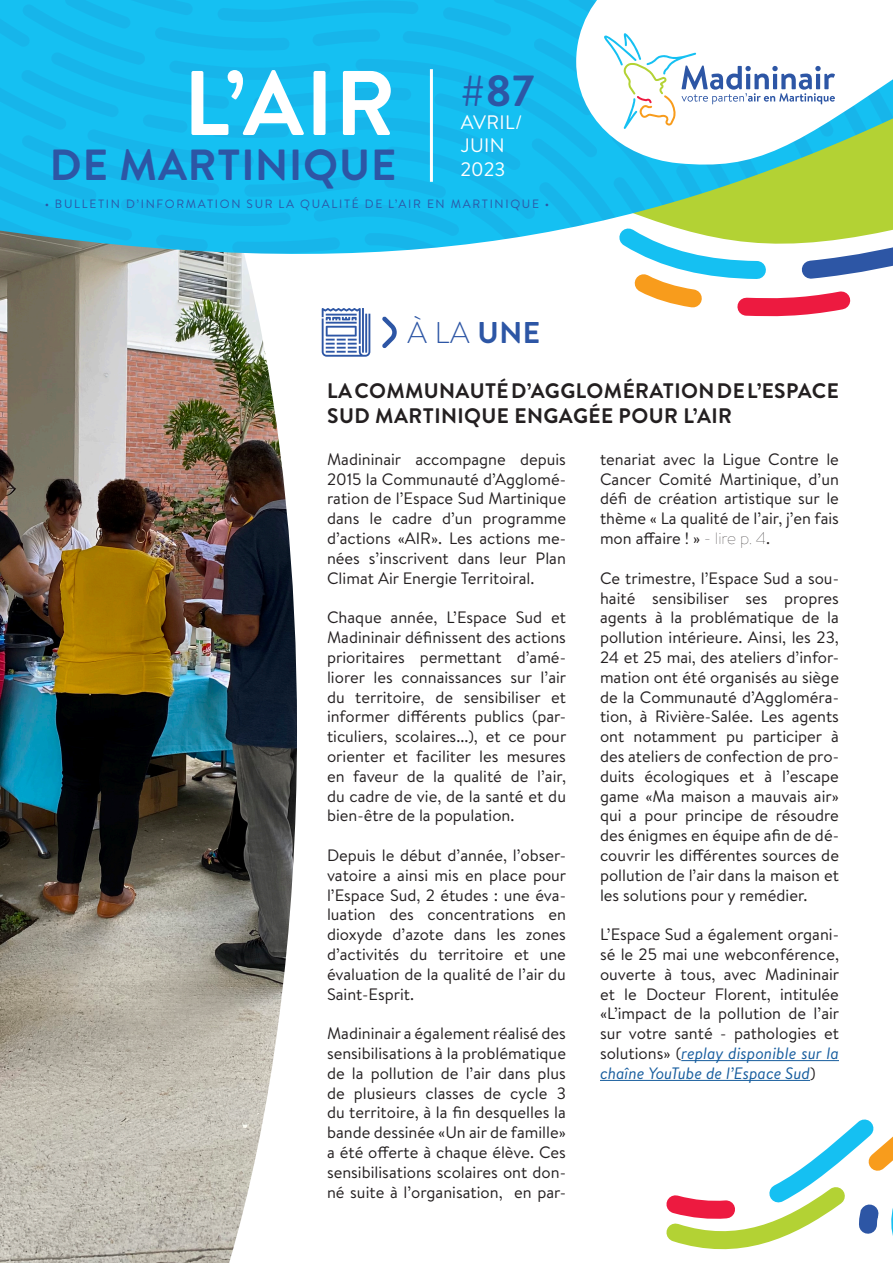
<style>
.page{position:relative;width:893px;height:1263px;background:#fff}
.page>*{position:absolute;margin:0;border:0;box-sizing:border-box;transform-origin:0 0}
.t1{font:700 91.5px "Brandon Text";color:#fff}
.t2{font:700 43.5px "Brandon Text";letter-spacing:.02em;color:#2d56a5}
.t3{font:300 30px "Brandon Text";color:#2d56a5}
.t4{font:700 21px/25.2px "Brandon Text";letter-spacing:.02em;color:#231f20}
.t5{font:19.5px/23.4px "Brandon Text";letter-spacing:.02em;color:#fff}
.t6{font:16.5px/19.8px "Brandon Text";color:#231f20;text-align:justify}
.t7{font:12px "Brandon Text";letter-spacing:.14em;color:#2d56a5}
.s1{font-weight:700}
.s2{font-weight:100}
.s3{font-style:italic;color:#175d9e}
</style>
<div class="page">
<img style="left:0;top:285px;width:297px;height:978px">
<svg style="left:0;top:0;width:604px;height:282px;fill:#15c0f2"></svg>
<svg style="left:382px;top:316px;width:15px;height:32px"></svg>
<hr style="left:681px;top:1060px;width:158px;height:1px;background:#175d9e">
<hr style="left:600px;top:1080px;width:210px;height:1px;background:#175d9e">
<svg style="left:576px;top:0;width:317px;height:171px"></svg>
<svg style="left:603px;top:33px;width:232px;height:96px"></svg>
<hr style="left:430px;top:69px;width:3px;height:113px;background:#fff">
<svg style="left:322px;top:308px;width:48px;height:49px"></svg>
<svg style="left:666px;top:1119px;width:227px;height:131px"></svg>
<svg style="left:604px;top:155px;width:289px;height:162px"></svg>
<p class="t1" style="left:184px;top:40px;width:213px">L’AIR</p>
<p class="t2" style="left:50px;top:135px;width:348px">DE MARTINIQUE</p>
<p class="t2" style="left:460px;top:60px;width:75px">#87</p>
<p class="t5" style="left:461px;top:110px;width:63px">AVRIL/<br>JUIN</p>
<p class="t5" style="left:460px;top:157px;width:47px">2023</p>
<p class="t7" style="left:45px;top:196px;width:506px">• BULLETIN D’INFORMATION SUR LA QUALITÉ DE L’AIR EN MARTINIQUE •</p>
<p class="t3" style="left:407px;top:312px;width:134px">À LA <span class="s1">UNE</span></p>
<p class="t4" style="left:327px;top:378px;width:513px">LA COMMUNAUTÉ D’AGGLOMÉRATION DE L’ESPACE<br>SUD MARTINIQUE ENGAGÉE POUR L’AIR</p>
<p class="t6" style="left:327px;top:449px;width:240px">Madininair accompagne depuis 2015 la Communauté d’Agglomé&shy;ration de l’Espace Sud Martinique dans le cadre d’un programme d’actions «AIR». Les actions me&shy;nées s’inscrivent dans leur Plan Climat Air Energie Territoiral.</p>
<p class="t6" style="left:327px;top:607px;width:241px">Chaque année, L’Espace Sud et Madininair définissent des actions prioritaires permettant d’amé&shy;liorer les connaissances sur l’air du territoire, de sensibiliser et informer différents publics (par&shy;ticuliers, scolaires...), et ce pour orienter et faciliter les mesures en faveur de la qualité de l’air, du cadre de vie, de la santé et du bien-être de la population.</p>
<p class="t6" style="left:327px;top:845px;width:241px">Depuis le début d’année, l’obser&shy;vatoire a ainsi mis en place pour l’Espace Sud, 2 études : une éva&shy;luation des concentrations en dioxyde d’azote dans les zones d’activités du territoire et une évaluation de la qualité de l’air du Saint-Esprit.</p>
<p class="t6" style="left:327px;top:1023px;width:240px">Madininair a également réalisé des sensibilisations à la problématique de la pollution de l’air dans plus de plusieurs classes de cycle 3 du territoire, à la fin desquelles la bande dessinée «Un air de famille» a été offerte à chaque élève. Ces sensibilisations scolaires ont don&shy;né suite à l’organisation, en par-</p>
<p class="t6" style="left:600px;top:449px;width:240px">tenariat avec la Ligue Contre le Cancer Comité Martinique, d’un défi de création artistique sur le thème « La qualité de l’air, j’en fais mon affaire ! » <span class="s2">- lire p. 4</span>.</p>
<p class="t6" style="left:600px;top:567px;width:240px">Ce trimestre, l’Espace Sud a sou&shy;haité sensibiliser ses propres agents à la problématique de la pollution intérieure. Ainsi, les 23, 24 et 25 mai, des ateliers d’infor&shy;mation ont été organisés au siège de la Communauté d’Aggloméra&shy;tion, à Rivière-Salée. Les agents ont notamment pu participer à des ateliers de confection de pro&shy;duits écologiques et à l’escape game «Ma maison a mauvais air» qui a pour principe de résoudre des énigmes en équipe afin de dé&shy;couvrir les différentes sources de pollution de l’air dans la maison et les solutions pour y remédier.</p>
<p class="t6" style="left:600px;top:924px;width:241px">L’Espace Sud a également organi&shy;sé le 25 mai une webconférence, ouverte à tous, avec Madininair et le Docteur Florent, intitulée «L’impact de la pollution de l’air sur votre santé - pathologies et solutions» (<span class="s3">replay disponible sur la chaîne YouTube de l’Espace Sud</span>)</p>
</div>
